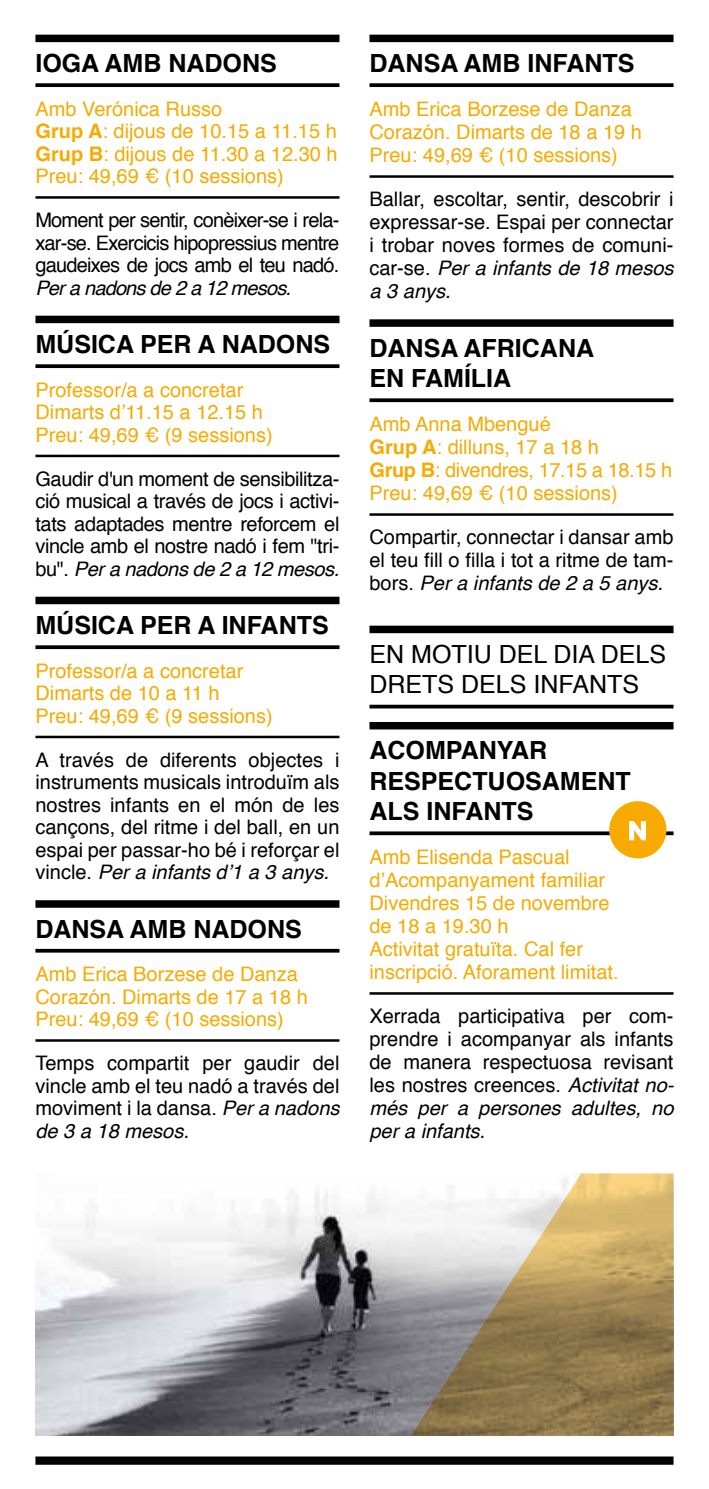
<style>
.page{position:relative;width:709px;height:1489px;background:#fff}
.page>*{position:absolute;margin:0;border:0;box-sizing:border-box;transform-origin:0 0}
.t1{font:700 25px/30.5px "Helvetica";color:#000}
.t2{font:25px/30.5px "Helvetica";color:#000}
.t3{font:20px/22.5px "Helvetica";color:#000;text-align:justify}
.t4{font:20px/23px "Helvetica";color:#f7aa00}
.t5{font:italic 20px "Helvetica";letter-spacing:-.04em;color:#000}
.s1{font-weight:700}
.s2{font-style:italic}
</style>
<div class="page">
<div style="left:35px;top:1456px;width:638px;height:8px;background:#000"></div>
<img style="left:35px;top:1200px;width:246px;height:235px">
<div style="left:35px;top:35px;width:304px;height:7px;background:#000"></div>
<svg style="left:35px;top:83px;width:304px;height:4px"></svg>
<hr style="left:35px;top:196px;width:304px;height:3px;background:#000">
<div style="left:35px;top:316px;width:304px;height:7px;background:#000"></div>
<svg style="left:35px;top:364px;width:304px;height:4px"></svg>
<hr style="left:35px;top:454px;width:304px;height:3px;background:#000">
<div style="left:35px;top:596px;width:304px;height:8px;background:#000"></div>
<svg style="left:35px;top:645px;width:304px;height:4px"></svg>
<hr style="left:35px;top:735px;width:304px;height:3px;background:#000">
<div style="left:35px;top:900px;width:304px;height:7px;background:#000"></div>
<svg style="left:35px;top:948px;width:304px;height:4px"></svg>
<hr style="left:35px;top:1039px;width:304px;height:2px;background:#000">
<div style="left:369px;top:35px;width:304px;height:7px;background:#000"></div>
<svg style="left:369px;top:83px;width:304px;height:4px"></svg>
<hr style="left:369px;top:175px;width:304px;height:3px;background:#000">
<div style="left:369px;top:319px;width:304px;height:8px;background:#000"></div>
<svg style="left:369px;top:398px;width:304px;height:4px"></svg>
<hr style="left:369px;top:513px;width:304px;height:3px;background:#000">
<div style="left:369px;top:625px;width:304px;height:8px;background:#000"></div>
<svg style="left:369px;top:704px;width:304px;height:4px"></svg>
<div style="left:369px;top:722px;width:304px;height:7px;background:#000"></div>
<svg style="left:369px;top:831px;width:304px;height:4px"></svg>
<hr style="left:369px;top:992px;width:304px;height:2px;background:#000">
<svg style="left:281px;top:1173px;width:392px;height:262px"></svg>
<div style="left:609px;top:801px;width:57px;height:57px;background:#f7aa00;border-radius:50%"></div>
<svg style="left:629px;top:821px;width:17px;height:19px"></svg>
<p class="t1" style="left:35px;top:48px;width:243px">IOGA AMB NADONS</p>
<p class="t4" style="left:35px;top:98px;width:304px">Amb Verónica Russo<br><span class="s1">Grup A</span>: dijous de 10.15 a 11.15 h<br><span class="s1">Grup B</span>: dijous de 11.30 a 12.30 h<br>Preu: 49,69 € (10 sessions)</p>
<p class="t3" style="left:35px;top:209px;width:305px">Moment per sentir, conèixer-se i rela&shy;xar-se. Exercicis hipopressius mentre gaudeixes de jocs amb el teu nadó.</p>
<p class="t5" style="left:35px;top:272px;width:257px">Per a nadons de 2 a 12 mesos.</p>
<p class="t1" style="left:35px;top:329px;width:296px">MÚSICA PER A NADONS</p>
<p class="t4" style="left:35px;top:379px;width:239px">Professor/a a concretar<br>Dimarts d’11.15 a 12.15 h<br>Preu: 49,69 € (9 sessions)</p>
<p class="t3" style="left:35px;top:468px;width:305px">Gaudir d'un moment de sensibilitza&shy;ció musical a través de jocs i activi&shy;tats adaptades mentre reforcem el vincle amb el nostre nadó i fem "tri&shy;bu". <span class="s2">Per a nadons de 2 a 12 mesos.</span></p>
<p class="t1" style="left:35px;top:610px;width:295px">MÚSICA PER A INFANTS</p>
<p class="t4" style="left:35px;top:660px;width:239px">Professor/a a concretar<br>Dimarts de 10 a 11 h<br>Preu: 49,69 € (9 sessions)</p>
<p class="t3" style="left:35px;top:749px;width:305px">A través de diferents objectes i instruments musicals introduïm als nostres infants en el món de les cançons, del ritme i del ball, en un espai per passar-ho bé i reforçar el vincle. <span class="s2">Per a infants d’1 a 3 anys.</span></p>
<p class="t1" style="left:35px;top:913px;width:268px">DANSA AMB NADONS</p>
<p class="t4" style="left:35px;top:963px;width:274px">Amb Erica Borzese de Danza<br>Corazón. Dimarts de 17 a 18 h<br>Preu: 49,69 € (10 sessions)</p>
<p class="t3" style="left:35px;top:1052px;width:305px">Temps compartit per gaudir del vincle amb el teu nadó a través del moviment i la dansa. <span class="s2">Per a nadons de 3 a 18 mesos.</span></p>
<p class="t1" style="left:369px;top:48px;width:266px">DANSA AMB INFANTS</p>
<p class="t4" style="left:369px;top:98px;width:274px">Amb Erica Borzese de Danza<br>Corazón. Dimarts de 18 a 19 h<br>Preu: 49,69 € (10 sessions)</p>
<p class="t3" style="left:369px;top:188px;width:305px">Ballar, escoltar, sentir, descobrir i expressar-se. Espai per connectar i trobar noves formes de comuni&shy;car-se. <span class="s2">Per a infants de 18 mesos a 3 anys.</span></p>
<p class="t1" style="left:369px;top:333px;width:226px">DANSA AFRICANA<br>EN FAMÍLIA</p>
<p class="t4" style="left:369px;top:413px;width:304px">Amb Anna Mbengué<br><span class="s1">Grup A</span>: dilluns, 17 a 18 h<br><span class="s1">Grup B</span>: divendres, 17.15 a 18.15 h<br>Preu: 49,69 € (10 sessions)</p>
<p class="t3" style="left:369px;top:526px;width:305px">Compartir, connectar i dansar amb el teu fill o filla i tot a ritme de tam&shy;bors. <span class="s2">Per a infants de 2 a 5 anys.</span></p>
<p class="t2" style="left:369px;top:639px;width:298px">EN MOTIU DEL DIA DELS<br>DRETS DELS INFANTS</p>
<p class="t1" style="left:369px;top:735px;width:263px">ACOMPANYAR<br>RESPECTUOSAMENT<br>ALS INFANTS</p>
<p class="t4" style="left:369px;top:846px;width:250px">Amb Elisenda Pascual d’Acompanyament familiar<br>Divendres 15 de novembre de 18 a 19.30 h<br>Activitat gratuïta. Cal fer inscripció. Aforament limitat.</p>
<p class="t3" style="left:369px;top:1005px;width:306px">Xerrada participativa per com&shy;prendre i acompanyar als infants de manera respectuosa revisant les nostres creences. <span class="s2">Activitat no&shy;més per a persones adultes, no per a infants.</span></p>
</div>
